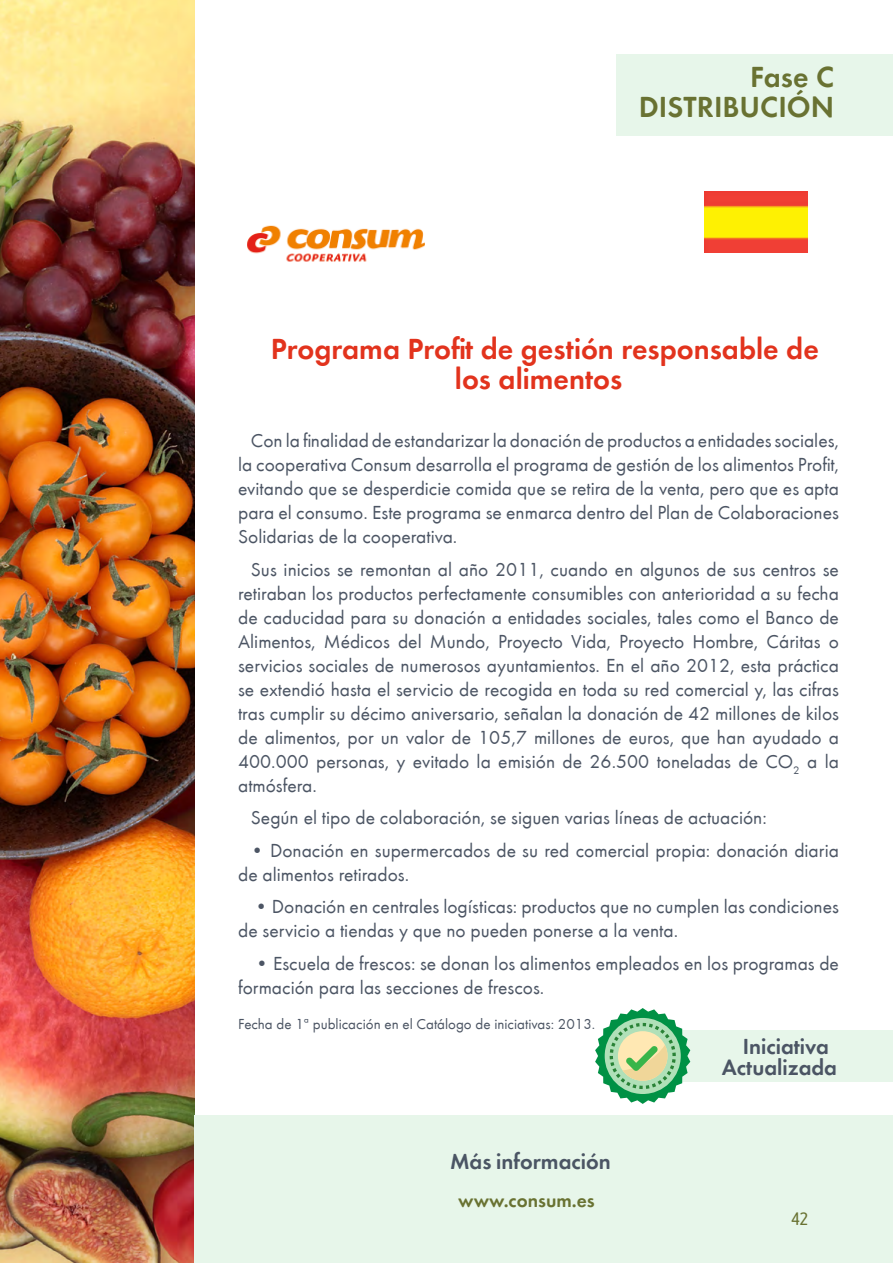
<style>
.page{position:relative;width:893px;height:1263px;background:#fff}
.page>*{position:absolute;margin:0;border:0;box-sizing:border-box;transform-origin:0 0}
.t1{font:600 30px/30px "Futura Round";color:#e2331d;text-align:center}
.t2{font:600 30px/30px "Futura Round";color:#697232;text-align:right}
.t3{font:600 22.5px/21px "Futura Round";color:#4b5564;text-align:center}
.t4{font:19.5px/24px "Futura Round";color:#4c5564}
.t5{font:600 19.5px "Futura Round";color:#697232}
.t6{font:18px "Asap Condensed";color:#697232}
.t7{font:15px "Futura Round";color:#4c5564}
</style>
<div class="page">
<div style="left:617px;top:54px;width:276px;height:82px;background:#e7f6ea"></div>
<img style="left:0;top:0;width:195px;height:1263px">
<img style="left:705px;top:192px;width:102px;height:61px">
<img style="left:247px;top:225px;width:178px;height:37px">
<div style="left:195px;top:1115px;width:698px;height:148px;background:#e7f6ea"></div>
<div style="left:623px;top:1030px;width:270px;height:51px;background:#e7f6ea"></div>
<svg style="left:595px;top:1008px;width:95px;height:96px"></svg>
<h1 class="t2" style="left:639px;top:59px;width:197px">Fase C<br>DISTRIBUCIÓN</h1>
<h1 class="t1" style="left:271px;top:331px;width:549px">Programa Profit de gestión responsable de los alimentos</h1>
<p class="t4" style="left:238px;top:427px;width:602px;text-align:justify;text-indent:13px">Con la finalidad de estandarizar la donación de productos a entidades sociales, la cooperativa Consum desarrolla el programa de gestión de los alimentos Profit, evitando que se desperdicie comida que se retira de la venta, pero que es apta para el consumo. Este programa se enmarca dentro del Plan de Colaboraciones Solidarias de la cooperativa.</p>
<p class="t4" style="left:238px;top:556px;width:602px;text-align:justify;text-indent:13px">Sus inicios se remontan al año 2011, cuando en algunos de sus centros se retiraban los productos perfectamente consumibles con anterioridad a su fecha de caducidad para su donación a entidades sociales, tales como el Banco de Alimentos, Médicos del Mundo, Proyecto Vida, Proyecto Hombre, Cáritas o servicios sociales de numerosos ayuntamientos. En el año 2012, esta práctica se extendió hasta el servicio de recogida en toda su red comercial y, las cifras tras cumplir su décimo aniversario, señalan la donación de 42 millones de kilos de alimentos, por un valor de 105,7 millones de euros, que han ayudado a 400.000 personas, y evitado la emisión de 26.500 toneladas de CO<sub>2</sub> a la atmósfera.</p>
<p class="t4" style="left:251px;top:804px;width:517px">Según el tipo de colaboración, se siguen varias líneas de actuación:</p>
<p class="t4" style="left:238px;top:837px;width:602px;text-indent:13px">• Donación en supermercados de su red comercial propia: donación diaria de alimentos retirados.</p>
<p class="t4" style="left:238px;top:893px;width:602px;text-indent:17px">• Donación en centrales logísticas: productos que no cumplen las condiciones de servicio a tiendas y que no pueden ponerse a la venta.</p>
<p class="t4" style="left:238px;top:950px;width:602px;text-indent:17px">• Escuela de frescos: se donan los alimentos empleados en los programas de formación para las secciones de frescos.</p>
<p class="t7" style="left:238px;top:1013px;width:359px">Fecha de 1ª publicación en el Catálogo de iniciativas: 2013.</p>
<p class="t3" style="left:450px;top:1149px;width:162px">Más información</p>
<p class="t5" style="left:458px;top:1186px;width:138px">www.consum.es</p>
<p class="t3" style="left:722px;top:1034px;width:117px">Iniciativa<br>Actualizada</p>
<p class="t6" style="left:792px;top:1206px;width:18px">42</p>
</div>
